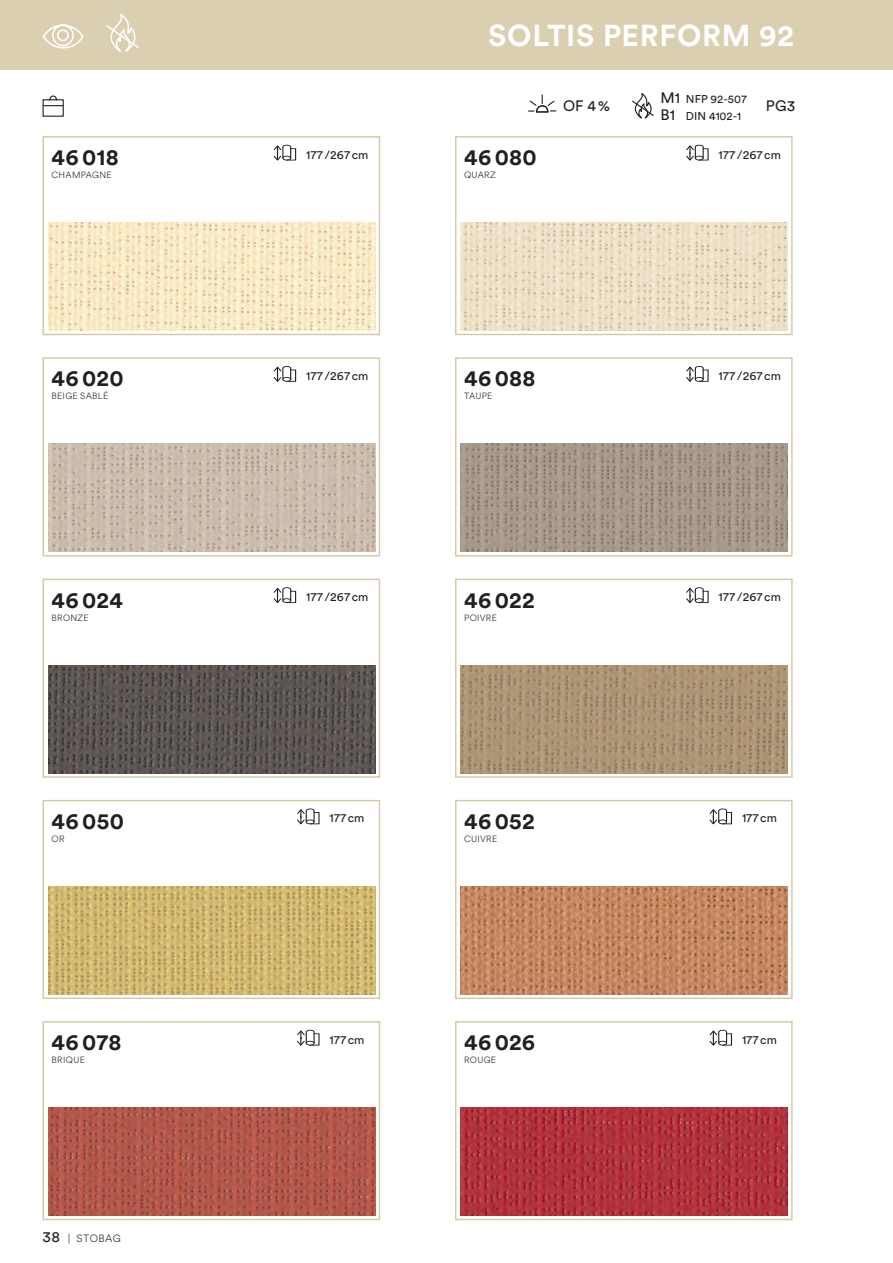
<style>
.page{position:relative;width:893px;height:1263px;background:#fff}
.page>*{position:absolute;margin:0;border:0;box-sizing:border-box;transform-origin:0 0}
.t1{font:700 30px "Circular XX";letter-spacing:.025em;color:#fff}
.t2{font:700 22.5px "Circular XX";letter-spacing:.015em;color:#231f20}
.t3{font:15px "Circular XX";color:#231f20}
.t4{font:12px "Circular XX";color:#231f20}
.t5{font:11.25px "Circular XX";color:#231f20}
.t6{font:300 10.5px "Circular XX";letter-spacing:.04em;color:#231f20}
.t7{font:300 9px "Circular XX";letter-spacing:.03em;color:#231f20}
.s1{font-size:15px}
.s2{font-weight:400;font-size:15px}
</style>
<div class="page">
<svg style="left:42px;top:95px;width:22px;height:22px"></svg>
<svg style="left:273px;top:144px;width:24px;height:17px"></svg>
<svg style="left:273px;top:366px;width:24px;height:16px"></svg>
<svg style="left:273px;top:587px;width:24px;height:17px"></svg>
<svg style="left:686px;top:144px;width:23px;height:17px"></svg>
<svg style="left:686px;top:366px;width:23px;height:16px"></svg>
<svg style="left:686px;top:587px;width:23px;height:17px"></svg>
<svg style="left:297px;top:1029px;width:23px;height:17px"></svg>
<svg style="left:297px;top:808px;width:23px;height:17px"></svg>
<svg style="left:709px;top:1029px;width:23px;height:17px"></svg>
<svg style="left:709px;top:808px;width:23px;height:17px"></svg>
<div style="left:43px;top:136px;width:337px;height:199px;border:2px solid #bbaa72"></div>
<div style="left:43px;top:357px;width:337px;height:199px;border:2px solid #bbaa72"></div>
<div style="left:43px;top:579px;width:337px;height:199px;border:2px solid #bbaa72"></div>
<div style="left:43px;top:800px;width:337px;height:199px;border:2px solid #bbaa72"></div>
<div style="left:43px;top:1021px;width:337px;height:199px;border:2px solid #bbaa72"></div>
<div style="left:455px;top:136px;width:338px;height:199px;border:2px solid #bbaa72"></div>
<div style="left:455px;top:357px;width:338px;height:199px;border:2px solid #bbaa72"></div>
<div style="left:455px;top:579px;width:338px;height:199px;border:2px solid #bbaa72"></div>
<div style="left:455px;top:800px;width:338px;height:199px;border:2px solid #bbaa72"></div>
<div style="left:455px;top:1021px;width:338px;height:199px;border:2px solid #bbaa72"></div>
<img style="left:48px;top:223px;width:327px;height:108px">
<img style="left:48px;top:444px;width:327px;height:108px">
<img style="left:48px;top:665px;width:327px;height:108px">
<img style="left:48px;top:886px;width:327px;height:108px">
<img style="left:48px;top:1107px;width:327px;height:108px">
<img style="left:461px;top:223px;width:326px;height:108px">
<img style="left:461px;top:444px;width:326px;height:108px">
<img style="left:461px;top:665px;width:326px;height:108px">
<img style="left:461px;top:886px;width:326px;height:108px">
<img style="left:461px;top:1107px;width:326px;height:108px">
<div style="left:0;top:0;width:893px;height:70px;background:#dacfb0"></div>
<svg style="left:42px;top:24px;width:42px;height:25px"></svg>
<svg style="left:106px;top:14px;width:33px;height:38px"></svg>
<svg style="left:528px;top:95px;width:28px;height:18px"></svg>
<svg style="left:632px;top:93px;width:22px;height:26px"></svg>
<h1 class="t1" style="left:488px;top:15px;width:307px">SOLTIS PERFORM 92</h1>
<p class="t3" style="left:563px;top:96px;width:48px">OF 4%</p>
<p class="t5" style="left:660px;top:91px;width:88px"><span class="s1">M1</span> NFP 92-507</p>
<p class="t5" style="left:660px;top:108px;width:82px"><span class="s1">B1</span> DIN 4102-1</p>
<p class="t3" style="left:766px;top:96px;width:31px">PG3</p>
<h2 class="t2" style="left:52px;top:142px;width:69px">46018</h2>
<p class="t4" style="left:306px;top:146px;width:64px">177/267cm</p>
<h2 class="t2" style="left:464px;top:142px;width:74px">46080</h2>
<p class="t4" style="left:719px;top:146px;width:64px">177/267cm</p>
<p class="t7" style="left:52px;top:169px;width:62px">CHAMPAGNE</p>
<p class="t7" style="left:464px;top:169px;width:33px">QUARZ</p>
<h2 class="t2" style="left:52px;top:363px;width:74px">46020</h2>
<p class="t4" style="left:306px;top:368px;width:64px">177/267cm</p>
<h2 class="t2" style="left:464px;top:363px;width:73px">46088</h2>
<p class="t4" style="left:719px;top:368px;width:64px">177/267cm</p>
<p class="t7" style="left:52px;top:390px;width:58px">BEIGE SABLÉ</p>
<p class="t7" style="left:464px;top:390px;width:30px">TAUPE</p>
<h2 class="t2" style="left:52px;top:584px;width:73px">46024</h2>
<p class="t4" style="left:306px;top:589px;width:64px">177/267cm</p>
<h2 class="t2" style="left:464px;top:584px;width:72px">46022</h2>
<p class="t4" style="left:719px;top:589px;width:64px">177/267cm</p>
<p class="t7" style="left:52px;top:611px;width:39px">BRONZE</p>
<p class="t7" style="left:464px;top:611px;width:34px">POIVRE</p>
<h2 class="t2" style="left:52px;top:805px;width:74px">46050</h2>
<p class="t4" style="left:330px;top:810px;width:37px">177cm</p>
<h2 class="t2" style="left:464px;top:805px;width:72px">46052</h2>
<p class="t4" style="left:742px;top:810px;width:37px">177cm</p>
<p class="t7" style="left:52px;top:833px;width:14px">OR</p>
<p class="t7" style="left:464px;top:833px;width:35px">CUIVRE</p>
<h2 class="t2" style="left:52px;top:1027px;width:71px">46078</h2>
<p class="t4" style="left:330px;top:1031px;width:37px">177cm</p>
<h2 class="t2" style="left:464px;top:1027px;width:73px">46026</h2>
<p class="t4" style="left:742px;top:1031px;width:37px">177cm</p>
<p class="t7" style="left:52px;top:1054px;width:35px">BRIQUE</p>
<p class="t7" style="left:464px;top:1054px;width:34px">ROUGE</p>
<p class="t6" style="left:43px;top:1231px;width:80px"><span class="s2">38</span> | STOBAG</p>
</div>
